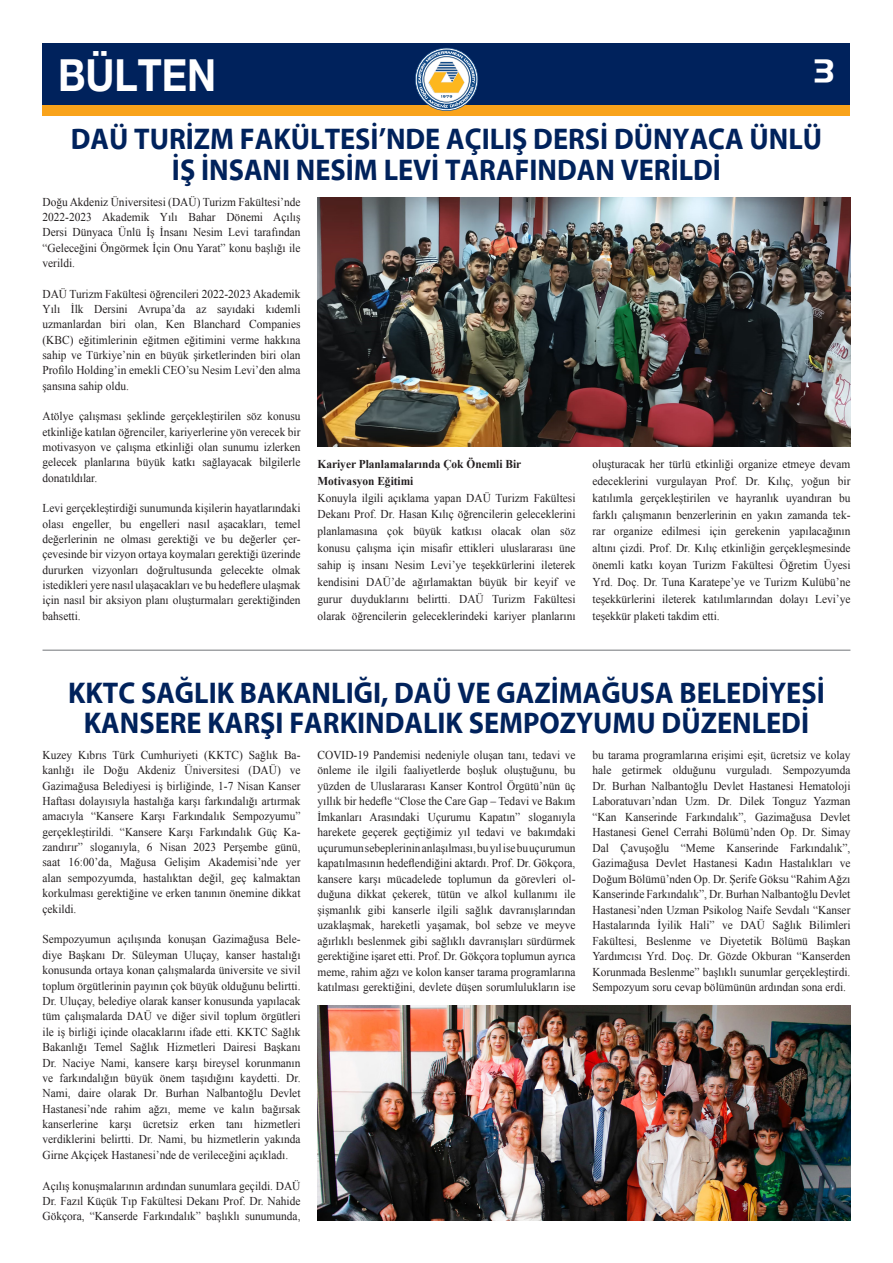
<style>
.page{position:relative;width:893px;height:1263px;background:#fff}
.page>*{position:absolute;margin:0;border:0;box-sizing:border-box;transform-origin:0 0}
.t1{font:700 44.1px "Helvetica Neue EMU";color:#fff;scale:.89 1}
.t2{font:31.5px "Handel EMU";color:#fff}
.t3{font:700 30.15px/30.2px "Myriad EMU";color:#00225c;text-align:center;scale:.94 1}
.t4{font:12px/15.5px "Times New Roman";color:#231f20;text-align:justify;scale:.95 1}
.t5{font:700 12px/17px "Times New Roman";color:#231f20;scale:.95 1}
</style>
<div class="page">
<div style="left:43px;top:43px;width:807px;height:72px;background:#f9a31b"></div>
<div style="left:43px;top:43px;width:807px;height:61px;background:#00225c"></div>
<svg style="left:415px;top:48px;width:63px;height:63px"></svg>
<img style="left:317px;top:197px;width:533px;height:250px">
<img style="left:318px;top:1005px;width:532px;height:215px">
<hr style="left:43px;top:649px;width:807px;height:2px;background:#939598">
<p class="t1" style="left:58px;top:48px;width:179px">BÜLTEN</p>
<p class="t2" style="left:814px;top:52px;width:21px">3</p>
<p class="t3" style="left:71px;top:124px;width:801px">DAÜ TURİZM FAKÜLTESİ’NDE AÇILIŞ DERSİ DÜNYACA ÜNLÜ</p>
<p class="t3" style="left:172px;top:156px;width:586px">İŞ İNSANI NESİM LEVİ TARAFINDAN VERİLDİ</p>
<p class="t4" style="left:43px;top:194px;width:273px">Doğu Akdeniz Üniversitesi (DAÜ) Turizm Fakültesi’nde 2022-2023 Akademik Yılı Bahar Dönemi Açılış Dersi Dünyaca Ünlü İş İnsanı Nesim Levi tarafından “Geleceğini Öngörmek İçin Onu Yarat” konu başlığı ile verildi.</p>
<p class="t4" style="left:43px;top:286px;width:273px">DAÜ Turizm Fakültesi öğrencileri 2022-2023 Akademik Yılı İlk Dersini Avrupa’da az sayıdaki kıdemli uzmanlardan biri olan, Ken Blanchard Companies (KBC) eğitimlerinin eğitmen eğitimini verme hakkına sahip ve Türkiye’nin en büyük şirketlerinden biri olan Profilo Holding’in emekli CEO’su Nesim Levi’den alma şansına sahip oldu.</p>
<p class="t4" style="left:43px;top:408px;width:273px">Atölye çalışması şeklinde gerçekleştirilen söz konusu etkinliğe katılan öğrenciler, kariyerlerine yön verecek bir motivasyon ve çalışma etkinliği olan sunumu izlerken gelecek planlarına büyük katkı sağlayacak bilgilerle donatıldılar.</p>
<p class="t4" style="left:43px;top:500px;width:273px">Levi gerçekleştirdiği sunumunda kişilerin hayatlarındaki olası engeller, bu engelleri nasıl aşacakları, temel değerlerinin ne olması gerektiği ve bu değerler çer&shy;çevesinde bir vizyon ortaya koymaları gerektiği üzerinde dururken vizyonları doğrultusunda gelecekte olmak istedikleri yere nasıl ulaşacakları ve bu hedeflere ulaşmak için nasıl bir aksiyon planı oluşturmaları gerektiğinden bahsetti.</p>
<p class="t5" style="left:317px;top:455px;width:216px">Kariyer Planlamalarında Çok Önemli Bir<br>Motivasyon Eğitimi</p>
<p class="t4" style="left:317px;top:489px;width:273px;line-height:17px">Konuyla ilgili açıklama yapan DAÜ Turizm Fakültesi Dekanı Prof. Dr. Hasan Kılıç öğrencilerin geleceklerini planlamasına çok büyük katkısı olacak olan söz konusu çalışma için misafir ettikleri uluslararası üne sahip iş insanı Nesim Levi’ye teşekkürlerini ileterek kendisini DAÜ’de ağırlamaktan büyük bir keyif ve gurur duyduklarını belirtti. DAÜ Turizm Fakültesi olarak öğrencilerin geleceklerindeki kariyer planlarını</p>
<p class="t4" style="left:592px;top:455px;width:273px;line-height:17px">oluşturacak her türlü etkinliği organize etmeye devam edeceklerini vurgulayan Prof. Dr. Kılıç, yoğun bir katılımla gerçekleştirilen ve hayranlık uyandıran bu farklı çalışmanın benzerlerinin en yakın zamanda tek&shy;rar organize edilmesi için gerekenin yapılacağının altını çizdi. Prof. Dr. Kılıç etkinliğin gerçekleşmesinde önemli katkı koyan Turizm Fakültesi Öğretim Üyesi Yrd. Doç. Dr. Tuna Karatepe’ye ve Turizm Kulübü’ne teşekkürlerini ileterek katılımlarından dolayı Levi’ye teşekkür plaketi takdim etti.</p>
<p class="t3" style="left:68px;top:678px;width:806px">KKTC SAĞLIK BAKANLIĞI, DAÜ VE GAZİMAĞUSA BELEDİYESİ<br>KANSERE KARŞI FARKINDALIK SEMPOZYUMU DÜZENLEDİ</p>
<p class="t4" style="left:43px;top:747px;width:273px">Kuzey Kıbrıs Türk Cumhuriyeti (KKTC) Sağlık Ba&shy;kanlığı ile Doğu Akdeniz Üniversitesi (DAÜ) ve Gazimağusa Belediyesi iş birliğinde, 1-7 Nisan Kanser Haftası dolayısıyla hastalığa karşı farkındalığı artırmak amacıyla “Kansere Karşı Farkındalık Sempozyumu” gerçekleştirildi. “Kansere Karşı Farkındalık Güç Ka&shy;zandırır” sloganıyla, 6 Nisan 2023 Perşembe günü, saat 16:00’da, Mağusa Gelişim Akademisi’nde yer alan sempozyumda, hastalıktan değil, geç kalmaktan korkulması gerektiğine ve erken tanının önemine dikkat çekildi.</p>
<p class="t4" style="left:43px;top:931px;width:273px">Sempozyumun açılışında konuşan Gazimağusa Bele&shy;diye Başkanı Dr. Süleyman Uluçay, kanser hastalığı konusunda ortaya konan çalışmalarda üniversite ve sivil toplum örgütlerinin payının çok büyük olduğunu belirtti.<br>Dr. Uluçay, belediye olarak kanser konusunda yapılacak tüm çalışmalarda DAÜ ve diğer sivil toplum örgütleri ile iş birliği içinde olacaklarını ifade etti. KKTC Sağlık Bakanlığı Temel Sağlık Hizmetleri Dairesi Başkanı Dr. Naciye Nami, kansere karşı bireysel korunmanın ve farkındalığın büyük önem taşıdığını kaydetti. Dr.<br>Nami, daire olarak Dr. Burhan Nalbantoğlu Devlet Hastanesi’nde rahim ağzı, meme ve kalın bağırsak kanserlerine karşı ücretsiz erken tanı hizmetleri verdiklerini belirtti. Dr. Nami, bu hizmetlerin yakında Girne Akçiçek Hastanesi’nde de verileceğini açıkladı.</p>
<p class="t4" style="left:43px;top:1178px;width:273px">Açılış konuşmalarının ardından sunumlara geçildi. DAÜ Dr. Fazıl Küçük Tıp Fakültesi Dekanı Prof. Dr. Nahide Gökçora, “Kanserde Farkındalık” başlıklı sunumunda,</p>
<p class="t4" style="left:317px;top:747px;width:273px">COVID-19 Pandemisi nedeniyle oluşan tanı, tedavi ve önleme ile ilgili faaliyetlerde boşluk oluştuğunu, bu yüzden de Uluslararası Kanser Kontrol Örgütü’nün üç yıllık bir hedefle “Close the Care Gap – Tedavi ve Bakım İmkanları Arasındaki Uçurumu Kapatın” sloganıyla harekete geçerek geçtiğimiz yıl tedavi ve bakımdaki uçurumun sebeplerinin anlaşılması, bu yıl ise bu uçurumun kapatılmasının hedeflendiğini aktardı. Prof. Dr. Gökçora, kansere karşı mücadelede toplumun da görevleri ol&shy;duğuna dikkat çekerek, tütün ve alkol kullanımı ile şişmanlık gibi kanserle ilgili sağlık davranışlarından uzaklaşmak, hareketli yaşamak, bol sebze ve meyve ağırlıklı beslenmek gibi sağlıklı davranışları sürdürmek gerektiğine işaret etti. Prof. Dr. Gökçora toplumun ayrıca meme, rahim ağzı ve kolon kanser tarama programlarına katılması gerektiğini, devlete düşen sorumlulukların ise</p>
<p class="t4" style="left:592px;top:747px;width:273px">bu tarama programlarına erişimi eşit, ücretsiz ve kolay hale getirmek olduğunu vurguladı. Sempozyumda Dr. Burhan Nalbantoğlu Devlet Hastanesi Hematoloji Laboratuvarı’ndan Uzm. Dr. Dilek Tonguz Yazman “Kan Kanserinde Farkındalık”, Gazimağusa Devlet Hastanesi Genel Cerrahi Bölümü’nden Op. Dr. Simay Dal Çavuşoğlu “Meme Kanserinde Farkındalık”, Gazimağusa Devlet Hastanesi Kadın Hastalıkları ve Doğum Bölümü’nden Op. Dr. Şerife Göksu “Rahim Ağzı Kanserinde Farkındalık”, Dr. Burhan Nalbantoğlu Devlet Hastanesi’nden Uzman Psikolog Naife Sevdalı “Kanser Hastalarında İyilik Hali” ve DAÜ Sağlık Bilimleri Fakültesi, Beslenme ve Diyetetik Bölümü Başkan Yardımcısı Yrd. Doç. Dr. Gözde Okburan “Kanserden Korunmada Beslenme” başlıklı sunumlar gerçekleştirdi.<br>Sempozyum soru cevap bölümünün ardından sona erdi.</p>
</div>
